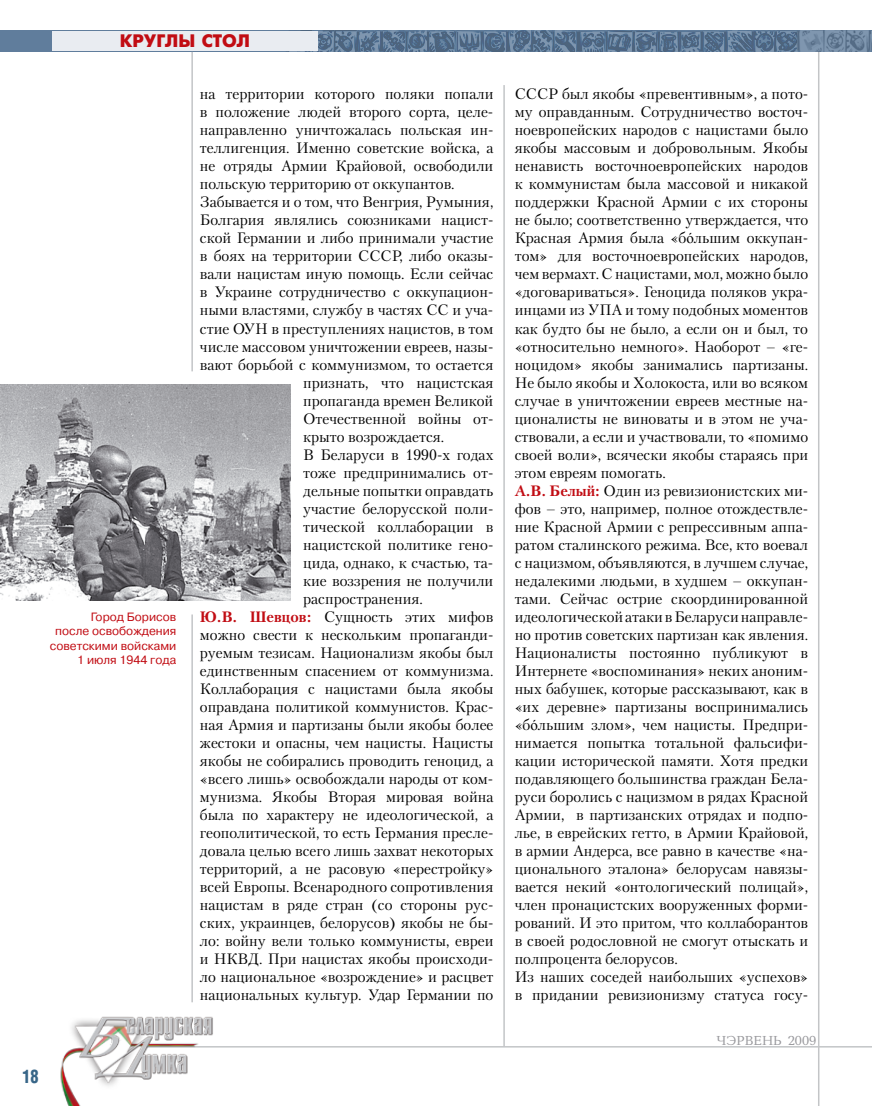
<style>
.page{position:relative;width:872px;height:1106px;background:#fff}
.page>*{position:absolute;margin:0;border:0;box-sizing:border-box;transform-origin:0 0}
.t1{font:18px "Futuris Extra C";color:#c10c13}
.t2{font:700 18px "AG Letterica Cond L";color:#386688;scale:.9 1}
.t3{font:15px/18px "Petersburg C";color:#000}
.t4{font:13.5px "Baltica C";color:#97979b}
.t5{font:12px/14.4px "Pragmatica C";color:#c10c13;text-align:right}
.s1{font-weight:700;color:#c10c13}
.s2{font-family:"Times New Roman"}
</style>
<div class="page">
<hr style="left:818px;top:52px;width:1px;height:1054px;background:#c3c5c7">
<img style="left:285px;top:30px;width:587px;height:1px">
<hr style="left:503px;top:85px;width:2px;height:961px;background:#c3c5c7">
<svg style="left:0;top:31px;width:871px;height:21px;background:#5f7995"></svg>
<div style="left:52px;top:31px;width:266px;height:20px;background:#e9ecf1"></div>
<hr style="left:146px;top:1046px;width:726px;height:1px;background:#c3c5c7">
<img style="left:60px;top:1002px;width:170px;height:104px">
<svg style="left:871px;top:31px;width:1px;height:21px"></svg>
<hr style="left:191px;top:52px;width:2px;height:319px;background:#c3c5c7">
<img style="left:0;top:385px;width:290px;height:216px">
<hr style="left:191px;top:614px;width:2px;height:388px;background:#c3c5c7">
<p class="t1" style="left:120px;top:31px;width:132px">КРУГЛЫ СТОЛ</p>
<p class="t5" style="left:50px;top:609px;width:128px">Город Борисов<br>после освобождения советскими войсками<br>1 июля 1944 года</p>
<p class="t3" style="left:200px;top:85px;width:295px">на территории которого поляки попали</p>
<p class="t3" style="left:200px;top:103px;width:295px">в положение людей второго сорта, целе-</p>
<p class="t3" style="left:200px;top:121px;width:295px">направленно уничтожалась польская ин-</p>
<p class="t3" style="left:200px;top:139px;width:295px">теллигенция. Именно советские войска, а</p>
<p class="t3" style="left:200px;top:157px;width:295px">не отряды Армии Крайовой, освободили</p>
<p class="t3" style="left:200px;top:175px;width:256px">польскую территорию от оккупантов.</p>
<p class="t3" style="left:200px;top:193px;width:295px">Забывается и о том, что Венгрия, Румыния,</p>
<p class="t3" style="left:200px;top:211px;width:295px">Болгария являлись союзниками нацист-</p>
<p class="t3" style="left:200px;top:229px;width:295px">ской Германии и либо принимали участие</p>
<p class="t3" style="left:200px;top:247px;width:295px">в боях на территории СССР, либо оказы-</p>
<p class="t3" style="left:200px;top:265px;width:295px">вали нацистам иную помощь. Если сейчас</p>
<p class="t3" style="left:200px;top:283px;width:295px">в Украине сотрудничество с оккупацион-</p>
<p class="t3" style="left:200px;top:301px;width:295px">ными властями, службу в частях СС и уча-</p>
<p class="t3" style="left:200px;top:319px;width:295px">стие ОУН в преступлениях нацистов, в том</p>
<p class="t3" style="left:200px;top:337px;width:295px">числе массовом уничтожении евреев, назы-</p>
<p class="t3" style="left:200px;top:355px;width:295px">вают борьбой с коммунизмом, то остается</p>
<p class="t3" style="left:303px;top:373px;width:192px">признать, что нацистская</p>
<p class="t3" style="left:303px;top:391px;width:192px">пропаганда времен Великой</p>
<p class="t3" style="left:303px;top:409px;width:192px">Отечественной войны от-</p>
<p class="t3" style="left:303px;top:427px;width:143px">крыто возрождается.</p>
<p class="t3" style="left:303px;top:445px;width:192px">В Беларуси в 1990-х годах</p>
<p class="t3" style="left:303px;top:463px;width:192px">тоже предпринимались от-</p>
<p class="t3" style="left:303px;top:481px;width:192px">дельные попытки оправдать</p>
<p class="t3" style="left:303px;top:499px;width:192px">участие белорусской поли-</p>
<p class="t3" style="left:303px;top:517px;width:192px">тической коллаборации в</p>
<p class="t3" style="left:303px;top:535px;width:192px">нацистской политике гено-</p>
<p class="t3" style="left:303px;top:553px;width:192px">цида, однако, к счастью, та-</p>
<p class="t3" style="left:303px;top:571px;width:192px">кие воззрения не получили</p>
<p class="t3" style="left:303px;top:589px;width:121px">распространения.</p>
<p class="t3" style="left:200px;top:607px;width:295px"><span class="s1">Ю.В. Шевцов:</span> Сущность этих мифов</p>
<p class="t3" style="left:200px;top:625px;width:295px">можно свести к нескольким пропаганди-</p>
<p class="t3" style="left:200px;top:643px;width:295px">руемым тезисам. Национализм якобы был</p>
<p class="t3" style="left:200px;top:661px;width:295px">единственным спасением от коммунизма.</p>
<p class="t3" style="left:200px;top:679px;width:295px">Коллаборация с нацистами была якобы</p>
<p class="t3" style="left:200px;top:697px;width:295px">оправдана политикой коммунистов. Крас-</p>
<p class="t3" style="left:200px;top:715px;width:295px">ная Армия и партизаны были якобы более</p>
<p class="t3" style="left:200px;top:733px;width:295px">жестоки и опасны, чем нацисты. Нацисты</p>
<p class="t3" style="left:200px;top:751px;width:295px">якобы не собирались проводить геноцид, а</p>
<p class="t3" style="left:200px;top:769px;width:295px">«всего лишь» освобождали народы от ком-</p>
<p class="t3" style="left:200px;top:787px;width:295px">мунизма. Якобы Вторая мировая война</p>
<p class="t3" style="left:200px;top:805px;width:295px">была по характеру не идеологической, а</p>
<p class="t3" style="left:200px;top:823px;width:295px">геополитической, то есть Германия пресле-</p>
<p class="t3" style="left:200px;top:841px;width:295px">довала целью всего лишь захват некоторых</p>
<p class="t3" style="left:200px;top:859px;width:295px">территорий, а не расовую «перестройку»</p>
<p class="t3" style="left:200px;top:877px;width:295px">всей Европы. Всенародного сопротивления</p>
<p class="t3" style="left:200px;top:895px;width:295px">нацистам в ряде стран (со стороны рус-</p>
<p class="t3" style="left:200px;top:913px;width:295px">ских, украинцев, белорусов) якобы не бы-</p>
<p class="t3" style="left:200px;top:931px;width:295px">ло: войну вели только коммунисты, евреи</p>
<p class="t3" style="left:200px;top:949px;width:295px">и НКВД. При нацистах якобы происходи-</p>
<p class="t3" style="left:200px;top:967px;width:295px">ло национальное «возрождение» и расцвет</p>
<p class="t3" style="left:200px;top:985px;width:295px">национальных культур. Удар Германии по</p>
<p class="t2" style="left:23px;top:1065px;width:20px">18</p>
<p class="t3" style="left:514px;top:85px;width:295px">СССР был якобы «превентивным», а пото&shy;му оправданным. Сотрудничество восточ&shy;ноевропейских народов с нацистами было якобы массовым и добровольным. Якобы ненависть восточноевропейских народов к коммунистам была массовой и никакой поддержки Красной Армии с их стороны не было; соответственно утверждается, что Красная Армия была «б<span class="s2">ó</span>льшим оккупан&shy;том» для восточноевропейских народов, чем вермахт. С нацистами, мол, можно было «договариваться». Геноцида поляков укра&shy;инцами из УПА и тому подобных моментов как будто бы не было, а если он и был, то «относительно немного». Наоборот – «ге&shy;ноцидом» якобы занимались партизаны.<br>Не было якобы и Холокоста, или во всяком случае в уничтожении евреев местные на&shy;ционалисты не виноваты и в этом не уча&shy;ствовали, а если и участвовали, то «помимо своей воли», всячески якобы стараясь при этом евреям помогать.<br><span class="s1">А.В. Белый:</span> Один из ревизионистских ми&shy;фов – это, например, полное отождествле&shy;ние Красной Армии с репрессивным аппа&shy;ратом сталинского режима. Все, кто воевал с нацизмом, объявляются, в лучшем случае, недалекими людьми, в худшем – оккупан&shy;тами. Сейчас острие скоординированной идеологической атаки в Беларуси направле&shy;но против советских партизан как явления.<br>Националисты постоянно публикуют в Интернете «воспоминания» неких аноним&shy;ных бабушек, которые рассказывают, как в «их деревне» партизаны воспринимались «б<span class="s2">ó</span>льшим злом», чем нацисты. Предпри&shy;нимается попытка тотальной фальсифи&shy;кации исторической памяти. Хотя предки подавляющего большинства граждан Бела&shy;руси боролись с нацизмом в рядах Красной Армии, в партизанских отрядах и подпо&shy;лье, в еврейских гетто, в Армии Крайовой, в армии Андерса, все равно в качестве «на&shy;ционального эталона» белорусам навязы&shy;вается некий «онтологический полицай», член пронацистских вооруженных форми&shy;рований. И это притом, что коллаборантов в своей родословной не смогут отыскать и полпроцента белорусов.<br>Из наших соседей наибольших «успехов» в придании ревизионизму статуса госу-</p>
<p class="t4" style="left:716px;top:1033px;width:101px">чэрвень 2009</p>
</div>
